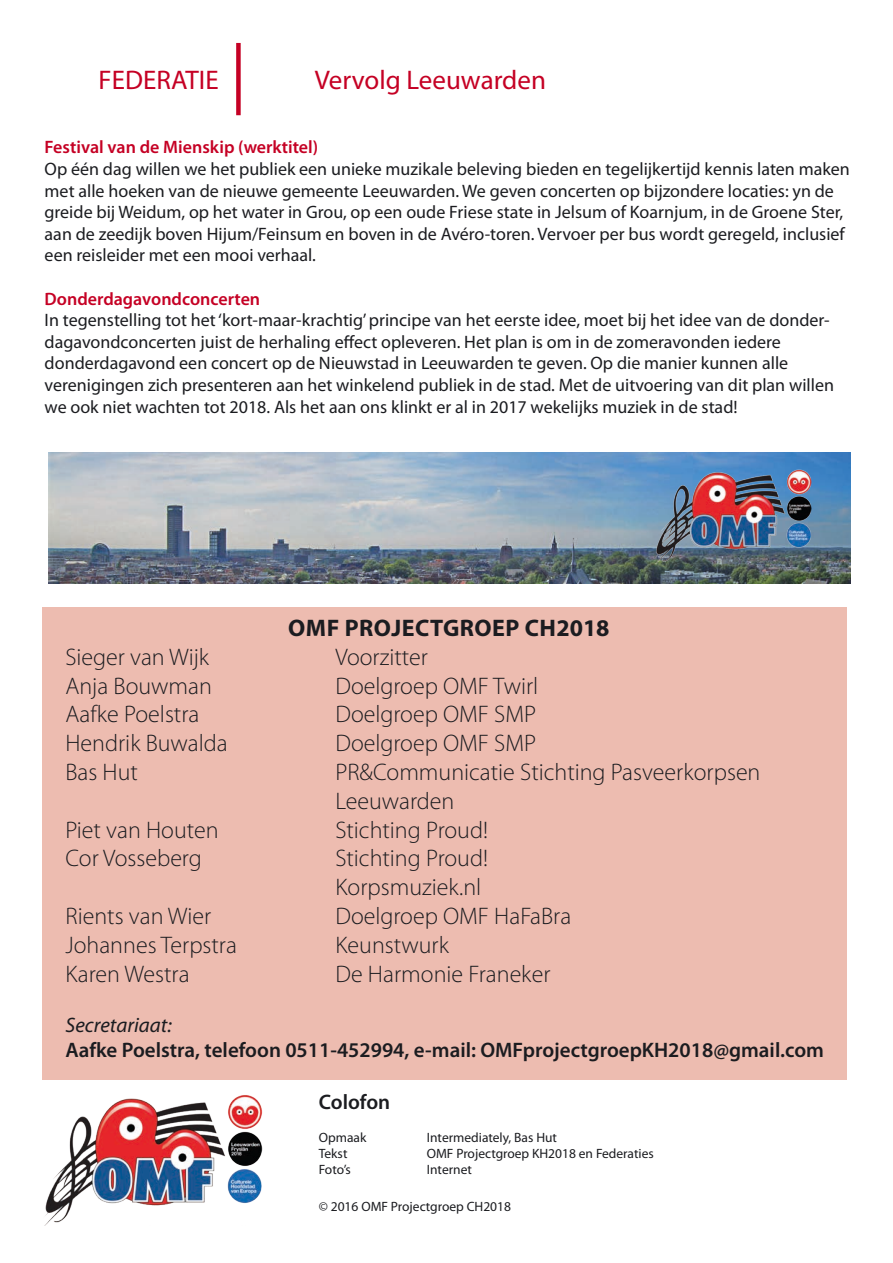
<style>
.page{position:relative;width:893px;height:1263px;background:#fff}
.page>*{position:absolute;margin:0;border:0;box-sizing:border-box;transform-origin:0 0}
.t1{font:27px "Myriad Pro";color:#c50024}
.t2{font:300 24px/28.8px "Myriad Pro";color:#1b1c20}
.t3{font:700 24px "Myriad Pro";letter-spacing:.02em;color:#1b1c20}
.t4{font:600 21px "Myriad Pro";color:#1b1c20}
.t5{font:italic 21px "Myriad Pro";color:#1b1c20}
.t6{font:18px/21.6px "Myriad Pro";color:#1b1c20}
.t7{font:600 18px "Myriad Pro";color:#c50024}
.t8{font:13.5px "Myriad Pro";color:#1b1c20}
</style>
<div class="page">
<img style="left:45px;top:1095px;width:218px;height:130px">
<div style="left:42px;top:607px;width:805px;height:472px;background:#edbcb0"></div>
<img style="left:48px;top:453px;width:802px;height:130px">
<img style="left:649px;top:465px;width:162px;height:98px">
<div style="left:236px;top:43px;width:5px;height:72px;background:#c50024"></div>
<h1 class="t1" style="left:99px;top:63px;width:121px">FEDERATIE</h1>
<h1 class="t1" style="left:315px;top:63px;width:233px">Vervolg Leeuwarden</h1>
<p class="t7" style="left:45px;top:136px;width:275px">Festival van de Mienskip (werktitel)</p>
<p class="t6" style="left:45px;top:158px;width:807px">Op één dag willen we het publiek een unieke muzikale beleving bieden en tegelijkertijd kennis laten maken met alle hoeken van de nieuwe gemeente Leeuwarden. We geven concerten op bijzondere locaties: yn de greide bij Weidum, op het water in Grou, op een oude Friese state in Jelsum of Koarnjum, in de Groene Ster, aan de zeedijk boven Hijum/Feinsum en boven in de Avéro-toren. Vervoer per bus wordt geregeld, inclusief een reisleider met een mooi verhaal.</p>
<p class="t7" style="left:45px;top:287px;width:217px">Donderdagavondconcerten</p>
<p class="t6" style="left:45px;top:309px;width:791px">In tegenstelling tot het ‘kort-maar-krachtig’ principe van het eerste idee, moet bij het idee van de donder&shy;dagavondconcerten juist de herhaling effect opleveren. Het plan is om in de zomeravonden iedere donderdagavond een concert op de Nieuwstad in Leeuwarden te geven. Op die manier kunnen alle verenigingen zich presenteren aan het winkelend publiek in de stad. Met de uitvoering van dit plan willen we ook niet wachten tot 2018. Als het aan ons klinkt er al in 2017 wekelijks muziek in de stad!</p>
<h2 class="t3" style="left:288px;top:612px;width:323px">OMF PROJECTGROEP CH2018</h2>
<h2 class="t2" style="left:65px;top:642px;width:145px">Sieger van Wijk</h2>
<h2 class="t2" style="left:335px;top:642px;width:94px">Voorzitter</h2>
<h2 class="t2" style="left:65px;top:671px;width:148px">Anja Bouwman</h2>
<h2 class="t2" style="left:335px;top:671px;width:204px">Doelgroep OMF Twirl</h2>
<h2 class="t2" style="left:65px;top:700px;width:135px">Aafke Poelstra</h2>
<h2 class="t2" style="left:335px;top:700px;width:202px">Doelgroep OMF SMP</h2>
<h2 class="t2" style="left:65px;top:728px;width:164px">Hendrik Buwalda</h2>
<h2 class="t2" style="left:335px;top:728px;width:202px">Doelgroep OMF SMP</h2>
<h2 class="t2" style="left:65px;top:757px;width:74px">Bas Hut</h2>
<h2 class="t2" style="left:335px;top:757px;width:427px">PR&amp;Communicatie Stichting Pasveerkorpsen<br>Leeuwarden</h2>
<h2 class="t2" style="left:65px;top:815px;width:155px">Piet van Houten</h2>
<h2 class="t2" style="left:335px;top:815px;width:154px">Stichting Proud!</h2>
<h2 class="t2" style="left:65px;top:844px;width:138px">Cor Vosseberg</h2>
<h2 class="t2" style="left:335px;top:844px;width:154px">Stichting Proud!<br>Korpsmuziek.nl</h2>
<h2 class="t2" style="left:65px;top:901px;width:147px">Rients van Wier</h2>
<h2 class="t2" style="left:335px;top:901px;width:237px">Doelgroep OMF HaFaBra</h2>
<h2 class="t2" style="left:65px;top:930px;width:173px">Johannes Terpstra</h2>
<h2 class="t2" style="left:335px;top:930px;width:115px">Keunstwurk</h2>
<h2 class="t2" style="left:65px;top:959px;width:126px">Karen Westra</h2>
<h2 class="t2" style="left:335px;top:959px;width:217px">De Harmonie Franeker</h2>
<p class="t5" style="left:65px;top:1012px;width:108px">Secretariaat:</p>
<p class="t4" style="left:65px;top:1037px;width:760px">Aafke Poelstra, telefoon 0511-452994, e-mail: OMFprojectgroepKH2018@gmail.com</p>
<p class="t4" style="left:319px;top:1089px;width:73px">Colofon</p>
<p class="t8" style="left:319px;top:1129px;width:49px">Opmaak</p>
<p class="t8" style="left:427px;top:1129px;width:132px">Intermediately, Bas Hut</p>
<p class="t8" style="left:319px;top:1145px;width:30px">Tekst</p>
<p class="t8" style="left:427px;top:1145px;width:229px">OMF Projectgroep KH2018 en Federaties</p>
<p class="t8" style="left:319px;top:1161px;width:34px">Foto’s</p>
<p class="t8" style="left:427px;top:1161px;width:47px">Internet</p>
<p class="t8" style="left:319px;top:1198px;width:194px">© 2016 OMF Projectgroep CH2018</p>
</div>
